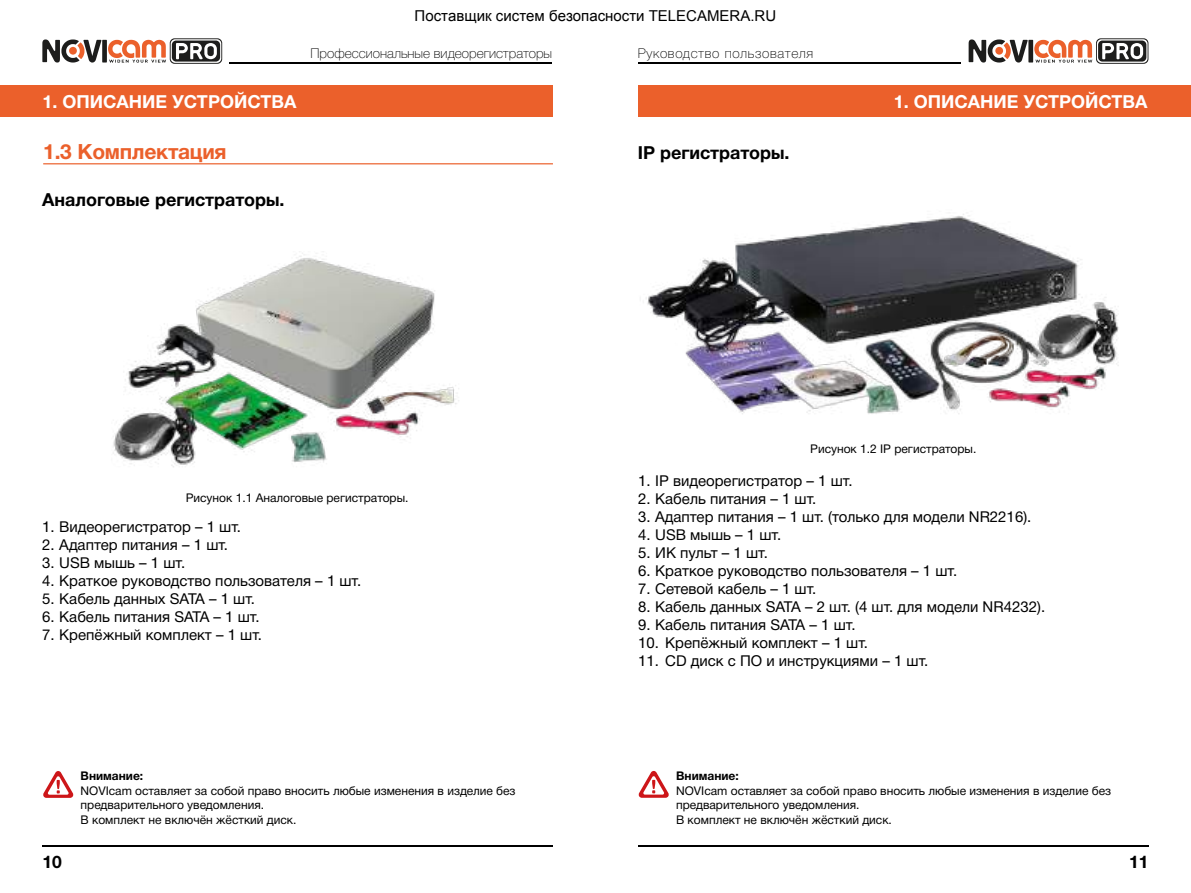
<style>
.page{position:relative;width:1191px;height:893px;background:#fff}
.page>*{position:absolute;margin:0;border:0;box-sizing:border-box;transform-origin:0 0}
.t1{font:21px "Helvetica 7 Bold";letter-spacing:-.01em;color:#eb602b}
.t2{font:18px "Helvetica 7 Bold";color:#fff}
.t3{font:18px "Helvetica 7 Bold";color:#000}
.t4{font:17.4px "Helvetica 7 Bold";color:#000}
.t5{font:15px "Helvetica 5 Normal";color:#000}
.t6{font:13.5px "Helvetica 3 Thin";color:#000}
.t7{font:13.5px "Helvetica 3 Thin";letter-spacing:.05em;color:#000}
.t8{font:12px/14.4px "Helvetica 5 Normal";color:#000}
.t9{font:12px "Helvetica 7 Bold";color:#000}
</style>
<div class="page">
<hr style="left:638px;top:62px;width:323px;height:1px;background:#000">
<hr style="left:230px;top:62px;width:322px;height:1px;background:#000">
<hr style="left:43px;top:846px;width:510px;height:1px;background:#000">
<hr style="left:638px;top:846px;width:510px;height:1px;background:#000">
<svg style="left:968px;top:38px;width:180px;height:26px"></svg>
<svg style="left:42px;top:38px;width:180px;height:26px"></svg>
<svg style="left:638px;top:771px;width:31px;height:27px"></svg>
<img style="left:113px;top:253px;width:346px;height:214px">
<hr style="left:43px;top:163px;width:510px;height:1px;background:#eb602b">
<div style="left:0;top:85px;width:553px;height:32px;background:#eb602b"></div>
<div style="left:638px;top:85px;width:553px;height:32px;background:#eb602b"></div>
<img style="left:646px;top:214px;width:473px;height:200px">
<svg style="left:43px;top:771px;width:30px;height:27px"></svg>
<p class="t2" style="left:43px;top:92px;width:255px">1. ОПИСАНИЕ УСТРОЙСТВА</p>
<h1 class="t1" style="left:43px;top:140px;width:185px">1.3 Комплектация</h1>
<p class="t3" style="left:42px;top:189px;width:244px">Аналоговые регистраторы.</p>
<p class="t6" style="left:310px;top:45px;width:243px">Профессиональные видеорегистраторы</p>
<p class="t7" style="left:638px;top:45px;width:177px">Руководство пользователя</p>
<p class="t3" style="left:638px;top:142px;width:153px">IP регистраторы.</p>
<p class="t2" style="left:893px;top:92px;width:255px">1. ОПИСАНИЕ УСТРОЙСТВА</p>
<p class="t8" style="left:810px;top:442px;width:168px">Рисунок 1.2 IP регистраторы.</p>
<p class="t8" style="left:186px;top:491px;width:224px">Рисунок 1.1 Аналоговые регистраторы.</p>
<p class="t5" style="left:42px;top:519px;width:200px">1. Видеорегистратор – 1 шт.</p>
<p class="t5" style="left:42px;top:537px;width:187px">2. Адаптер питания – 1 шт.</p>
<p class="t5" style="left:42px;top:555px;width:144px">3. USB мышь – 1 шт.</p>
<p class="t5" style="left:42px;top:573px;width:320px">4. Краткое руководство пользователя – 1 шт.</p>
<p class="t5" style="left:42px;top:591px;width:214px">5. Кабель данных SATA – 1 шт.</p>
<p class="t5" style="left:42px;top:609px;width:219px">6. Кабель питания SATA – 1 шт.</p>
<p class="t5" style="left:42px;top:627px;width:221px">7. Крепёжный комплект – 1 шт.</p>
<p class="t4" style="left:43px;top:852px;width:21px">10</p>
<p class="t9" style="left:81px;top:770px;width:64px">Внимание:</p>
<p class="t8" style="left:81px;top:783px;width:436px">NOVIcam оставляет за собой право вносить любые изменения в изделие без предварительного уведомления.<br>В комплект не включён жёсткий диск.</p>
<p class="t5" style="left:638px;top:472px;width:216px">1. IP видеорегистратор – 1 шт.</p>
<p class="t5" style="left:638px;top:490px;width:180px">2. Кабель питания – 1 шт.</p>
<p class="t5" style="left:638px;top:508px;width:395px">3. Адаптер питания – 1 шт. (только для модели NR2216).</p>
<p class="t5" style="left:638px;top:526px;width:144px">4. USB мышь – 1 шт.</p>
<p class="t5" style="left:638px;top:544px;width:131px">5. ИК пульт – 1 шт.</p>
<p class="t5" style="left:638px;top:562px;width:320px">6. Краткое руководство пользователя – 1 шт.</p>
<p class="t5" style="left:638px;top:580px;width:180px">7. Сетевой кабель – 1 шт.</p>
<p class="t5" style="left:638px;top:598px;width:408px">8. Кабель данных SATA – 2 шт. (4 шт. для модели NR4232).</p>
<p class="t5" style="left:638px;top:616px;width:219px">9. Кабель питания SATA – 1 шт.</p>
<p class="t5" style="left:638px;top:634px;width:231px">10. Крепёжный комплект – 1 шт.</p>
<p class="t5" style="left:638px;top:652px;width:292px">11. CD диск с ПО и инструкциями – 1 шт.</p>
<p class="t9" style="left:676px;top:769px;width:64px">Внимание:</p>
<p class="t8" style="left:676px;top:783px;width:436px">NOVIcam оставляет за собой право вносить любые изменения в изделие без предварительного уведомления.<br>В комплект не включён жёсткий диск.</p>
<p class="t4" style="left:1129px;top:852px;width:21px">11</p>
</div>
